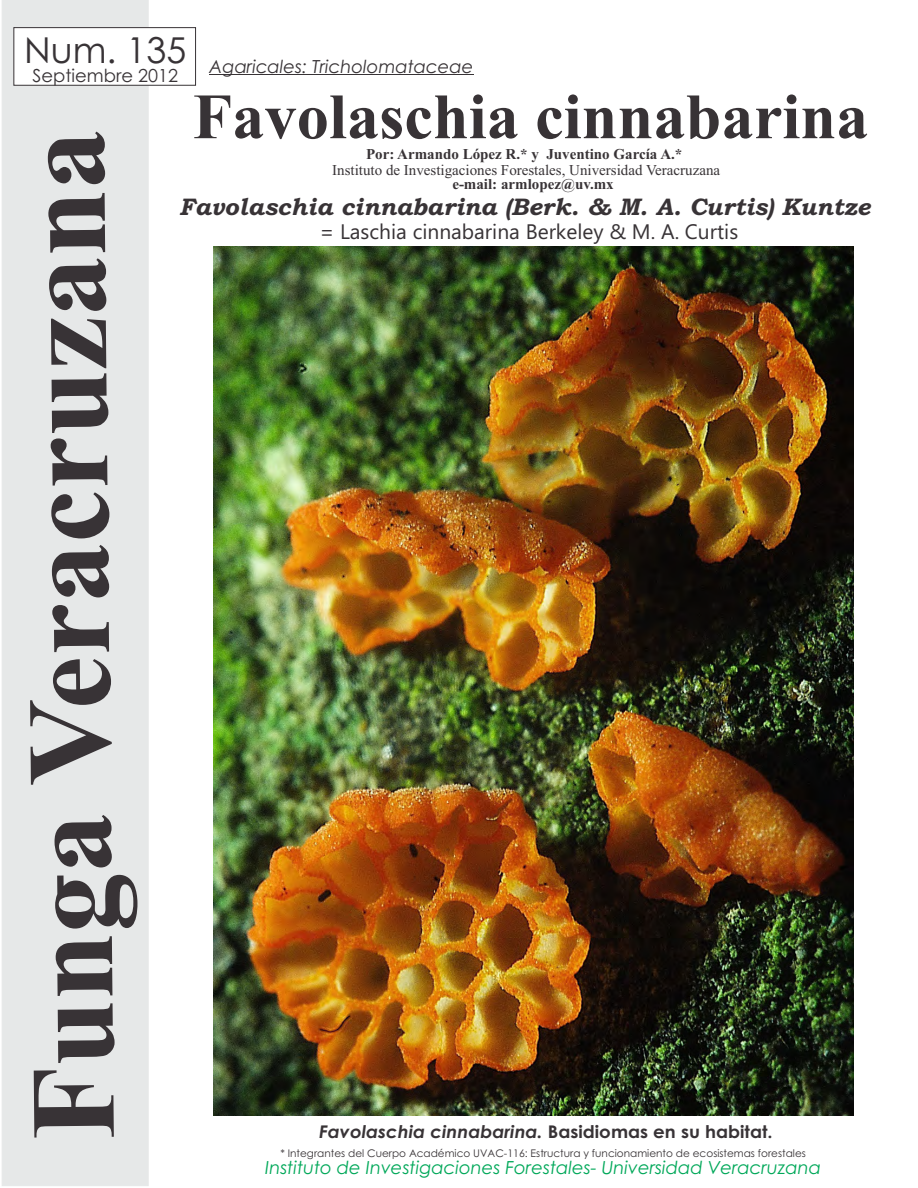
<style>
.page{position:relative;width:918px;height:1188px;background:#fff}
.page>*{position:absolute;margin:0;border:0;box-sizing:border-box;transform-origin:0 0}
.t1{font:700 120px "Times New Roman";color:#383336}
.t2{font:700 64.5px "Times New Roman";color:#383336}
.t3{font:35.7px "Century Gothic";color:#383336}
.t4{font:italic 700 24px "Bookman Old Style";color:#383336}
.t5{font:21px "Ebrima";color:#383336}
.t6{font:italic 18px "Century Gothic";color:#00a859}
.t7{font:italic 18px "Century Gothic";color:#383336}
.t8{font:18px "Century Gothic";color:#383336}
.t9{font:italic 700 17.55px "Century Gothic";color:#383336;scale:1.04 1}
.t10{font:700 15px "Times New Roman";color:#383336}
.t11{font:15px "Times New Roman";color:#383336}
.t12{font:10.5px "Century Gothic";color:#383336}
.s1{font-style:normal}
</style>
<div class="page">
<div style="left:2px;top:0;width:146px;height:1186px;background:#e6e8e8"></div>
<div style="left:14px;top:27px;width:182px;height:58px;background:#fff;border:1px solid #383336"></div>
<hr style="left:209px;top:74px;width:265px;height:1px;background:#383336">
<img style="left:214px;top:247px;width:639px;height:869px">
<h3 class="t3" style="left:24px;top:37px;width:164px">Num. 135</h3>
<h3 class="t8" style="left:33px;top:69px;width:147px">Septiembre 2012</h3>
<h3 class="t7" style="left:209px;top:59px;width:266px">Agaricales: Tricholomataceae</h3>
<h1 class="t1" style="left:37px;top:1141px;width:1012px;rotate:-91deg">Funga Veracruzana</h1>
<h2 class="t2" style="left:193px;top:95px;width:677px">Favolaschia cinnabarina</h2>
<h3 class="t10" style="left:366px;top:148px;width:318px">Por: Armando López R.* y Juventino García A.*</h3>
<h3 class="t11" style="left:332px;top:164px;width:389px">Instituto de Investigaciones Forestales, Universidad Veracruzana</h3>
<h3 class="t10" style="left:452px;top:179px;width:163px">e-mail: armlopez@uv.mx</h3>
<h3 class="t4" style="left:179px;top:197px;width:693px">Favolaschia cinnabarina (Berk. &amp; M. A. Curtis) Kuntze</h3>
<h3 class="t5" style="left:320px;top:224px;width:420px">= Laschia cinnabarina Berkeley &amp; M. A. Curtis</h3>
<h3 class="t9" style="left:319px;top:1125px;width:438px">Favolaschia cinnabarina. <span class="s1">Basidiomas en su habitat.</span></h3>
<p class="t12" style="left:280px;top:1150px;width:527px">* Integrantes del Cuerpo Académico UVAC-116: Estructura y funcionamiento de ecosistemas forestales</p>
<h3 class="t6" style="left:265px;top:1161px;width:557px">Instituto de Investigaciones Forestales- Universidad Veracruzana</h3>
</div>
